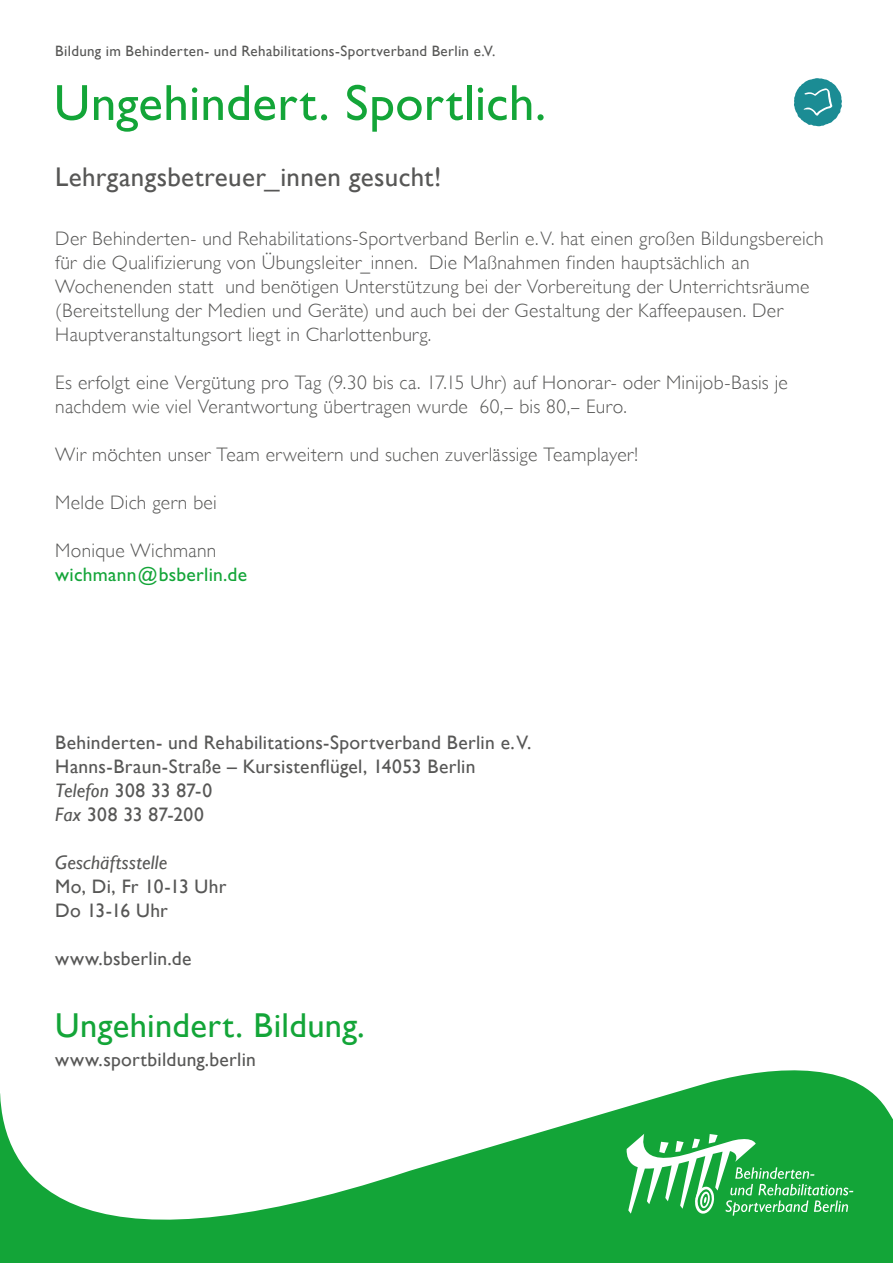
<style>
.page{position:relative;width:893px;height:1263px;background:#fff}
.page>*{position:absolute;margin:0;border:0;box-sizing:border-box;transform-origin:0 0}
.t1{font:51px "Gill Sans";letter-spacing:.01em;color:#13a538}
.t2{font:34.5px "Gill Sans";letter-spacing:.01em;color:#13a538}
.t3{font:27px "Gill Sans";letter-spacing:.01em;color:#575756}
.t4{font:300 19.5px/24px "Gill Sans";letter-spacing:.015em;color:#575756}
.t5{font:19.5px/24px "Gill Sans";letter-spacing:.015em;color:#575756}
.t6{font:19.5px "Gill Sans";letter-spacing:.015em;color:#13a538}
.t7{font:italic 19.5px "Gill Sans";letter-spacing:.015em;color:#575756}
.t8{font:15px "Gill Sans";letter-spacing:.02em;color:#575756}
.s1{font-style:italic}
</style>
<div class="page">
<svg style="left:0;top:1070px;width:893px;height:193px;fill:#13a538"></svg>
<svg style="left:794px;top:78px;width:48px;height:48px"></svg>
<svg style="left:627px;top:1134px;width:226px;height:81px"></svg>
<p class="t8" style="left:55px;top:42px;width:442px">Bildung im Behinderten- und Rehabilitations-Sportverband Berlin e.V.</p>
<h1 class="t1" style="left:54px;top:73px;width:494px">Ungehindert. Sportlich.</h1>
<h3 class="t3" style="left:55px;top:161px;width:388px">Lehrgangsbetreuer_innen gesucht!</h3>
<p class="t4" style="left:55px;top:227px;width:770px">Der Behinderten- und Rehabilitations-Sportverband Berlin e.V. hat einen großen Bildungsbereich für die Qualifizierung von Übungsleiter_innen. Die Maßnahmen finden hauptsächlich an Wochenenden statt und benötigen Unterstützung bei der Vorbereitung der Unterrichtsräume (Bereitstellung der Medien und Geräte) und auch bei der Gestaltung der Kaffeepausen. Der Hauptveranstaltungsort liegt in Charlottenburg.</p>
<p class="t4" style="left:55px;top:371px;width:734px">Es erfolgt eine Vergütung pro Tag (9.30 bis ca. 17.15 Uhr) auf Honorar- oder Minijob-Basis je nachdem wie viel Verantwortung übertragen wurde 60,– bis 80,– Euro.</p>
<p class="t4" style="left:55px;top:443px;width:584px">Wir möchten unser Team erweitern und suchen zuverlässige Teamplayer!</p>
<p class="t4" style="left:55px;top:491px;width:163px">Melde Dich gern bei</p>
<p class="t4" style="left:55px;top:539px;width:163px">Monique Wichmann</p>
<p class="t6" style="left:55px;top:563px;width:193px">wichmann@bsberlin.de</p>
<p class="t5" style="left:55px;top:731px;width:477px">Behinderten- und Rehabilitations-Sportverband Berlin e.V.<br>Hanns-Braun-Straße – Kursistenflügel, 14053 Berlin <span class="s1">Telefon</span> 308 33 87-0<br><span class="s1">Fax</span> 308 33 87-200</p>
<p class="t7" style="left:55px;top:851px;width:114px">Geschäftsstelle</p>
<p class="t5" style="left:55px;top:875px;width:173px">Mo, Di, Fr 10-13 Uhr<br>Do 13-16 Uhr</p>
<p class="t5" style="left:55px;top:947px;width:138px">www.bsberlin.de</p>
<h2 class="t2" style="left:55px;top:1005px;width:311px">Ungehindert. Bildung.</h2>
<p class="t5" style="left:55px;top:1047px;width:202px">www.sportbildung.berlin</p>
</div>
